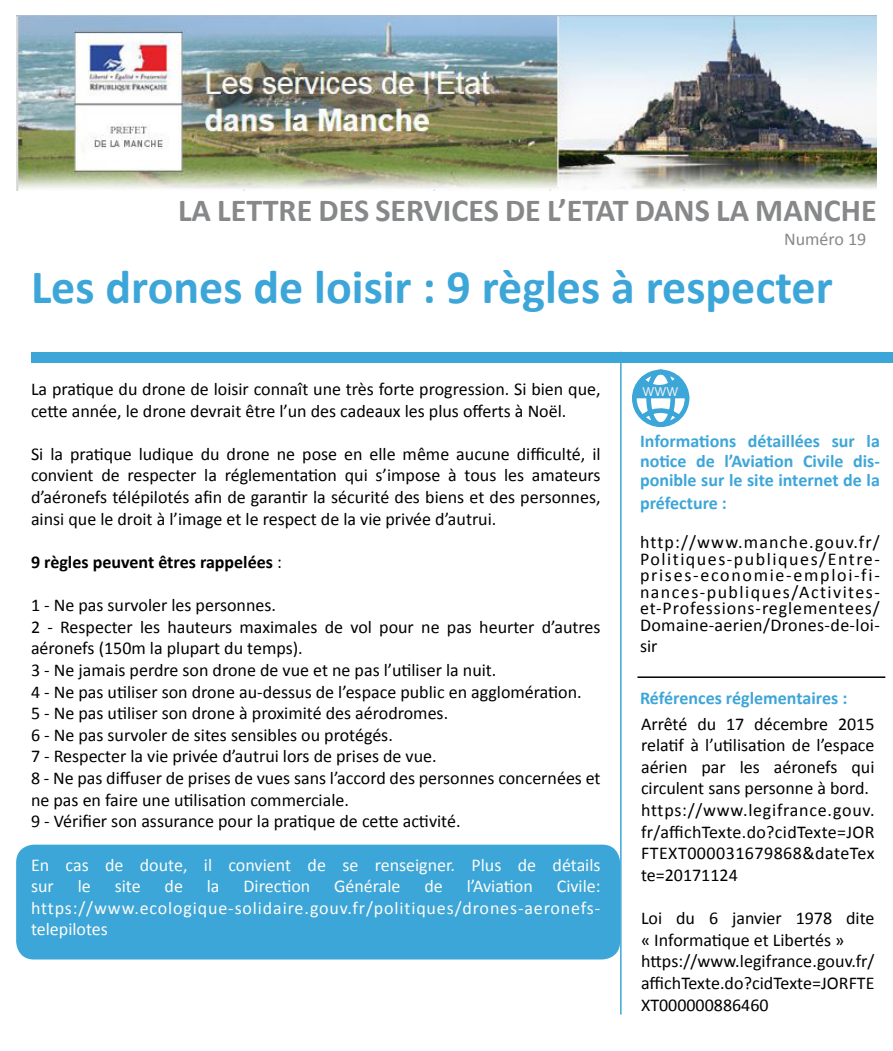
<style>
.page{position:relative;width:893px;height:1051px;background:#fff}
.page>*{position:absolute;margin:0;border:0;box-sizing:border-box;transform-origin:0 0}
.t1{font:700 48px "Calibri";color:#3da6d9}
.t2{font:700 32.1px "Calibri";color:#87888a}
.t3{font:18px/21.6px "Calibri";color:#000}
.t4{font:18px/21.6px "Calibri";color:#fcfcf6}
.t5{font:700 18px/19.5px "Calibri";color:#3da6d9;text-align:justify}
.t6{font:700 18px "Calibri";color:#000}
.t7{font:18px "Calibri";color:#87888a}
.t8{font:13.5px "Corbel";color:#faf5f4}
.s1{font-weight:400}
</style>
<div class="page">
<img style="left:16px;top:15px;width:861px;height:176px">
<hr style="left:620px;top:352px;width:2px;height:662px;background:#3da6d9">
<div style="left:31px;top:352px;width:862px;height:10px;background:#3da6d9"></div>
<div style="left:16px;top:844px;width:604px;height:115px;background:#3da6d9;border-radius:18px"></div>
<hr style="left:637px;top:676px;width:248px;height:1px;background:#000">
<svg style="left:632px;top:369px;width:58px;height:59px"></svg>
<h2 class="t2" style="left:178px;top:190px;width:700px">LA LETTRE DES SERVICES DE L’ETAT DANS LA MANCHE</h2>
<p class="t7" style="left:784px;top:228px;width:84px">Numéro 19</p>
<h1 class="t1" style="left:31px;top:256px;width:803px">Les drones de loisir : 9 règles à respecter</h1>
<p class="t3" style="left:31px;top:378px;width:571px">La pratique du drone de loisir connaît une très forte progression. Si bien que, cette année, le drone devrait être l’un des cadeaux les plus offerts à Noël.</p>
<p class="t3" style="left:31px;top:443px;width:571px;text-align:justify">Si la pratique ludique du drone ne pose en elle même aucune difficulté, il convient de respecter la réglementation qui s’impose à tous les amateurs d’aéronefs télépilotés afin de garantir la sécurité des biens et des personnes, ainsi que le droit à l’image et le respect de la vie privée d’autrui.</p>
<p class="t6" style="left:31px;top:550px;width:252px">9 règles peuvent êtres rappelées <span class="s1">:</span></p>
<p class="t3" style="left:31px;top:594px;width:571px">1 - Ne pas survoler les personnes.<br>2 - Respecter les hauteurs maximales de vol pour ne pas heurter d’autres aéronefs (150m la plupart du temps).<br>3 - Ne jamais perdre son drone de vue et ne pas l’utiliser la nuit.<br>4 - Ne pas utiliser son drone au-dessus de l’espace public en agglomération.<br>5 - Ne pas utiliser son drone à proximité des aérodromes.<br>6 - Ne pas survoler de sites sensibles ou protégés.<br>7 - Respecter la vie privée d’autrui lors de prises de vue.<br>8 - Ne pas diffuser de prises de vues sans l’accord des personnes concernées et ne pas en faire une utilisation commerciale.<br>9 - Vérifier son assurance pour la pratique de cette activité.</p>
<p class="t4" style="left:31px;top:853px;width:571px">En cas de doute, il convient de se renseigner. Plus de détails sur</p>
<p class="t4" style="left:78px;top:875px;width:15px">le</p>
<p class="t4" style="left:115px;top:875px;width:27px">site</p>
<p class="t4" style="left:165px;top:875px;width:20px">de</p>
<p class="t4" style="left:207px;top:875px;width:14px">la</p>
<p class="t4" style="left:243px;top:875px;width:68px">Direction</p>
<p class="t4" style="left:334px;top:875px;width:68px">Générale</p>
<p class="t4" style="left:424px;top:875px;width:20px">de</p>
<p class="t4" style="left:467px;top:875px;width:68px">l’Aviation</p>
<p class="t4" style="left:31px;top:875px;width:571px;text-align:justify;text-indent:526px">Civile: https://www.ecologique-solidaire.gouv.fr/politiques/drones-aeronefs&shy;telepilotes</p>
<p class="t8" style="left:643px;top:383px;width:37px">WWW</p>
<p class="t5" style="left:640px;top:431px;width:241px">Informations détaillées sur la notice de l’Aviation Civile dis&shy;ponible sur le site internet de la</p>
<p class="t5" style="left:640px;top:493px;width:88px">préfecture :</p>
<p class="t3" style="left:640px;top:533px;width:241px;line-height:16.5px;text-align:justify">http://www.manche.gouv.fr/ Politiques-publiques/Entre&shy;prises-economie-emploi-fi&shy;nances-publiques/Activites&shy;et-Professions-reglementees/ Domaine-aerien/Drones-de-loi-</p>
<p class="t3" style="left:640px;top:635px;width:19px">sir</p>
<p class="t5" style="left:640px;top:687px;width:209px">Références réglementaires :</p>
<p class="t3" style="left:641px;top:712px;width:235px">Arrêté du 17 décembre 2015 relatif à l’utilisation de l’espace aérien par les aéronefs qui circulent sans personne à bord. https://www.legifrance.gouv. fr/affichTexte.do?cidTexte=JOR<br>FTEXT000031679868&amp;dateTex te=20171124</p>
<p class="t3" style="left:641px;top:907px;width:235px">Loi du 6 janvier 1978 dite « Informatique et Libertés » https://www.legifrance.gouv.fr/ affichTexte.do?cidTexte=JORFTE<br>XT000000886460</p>
</div>
